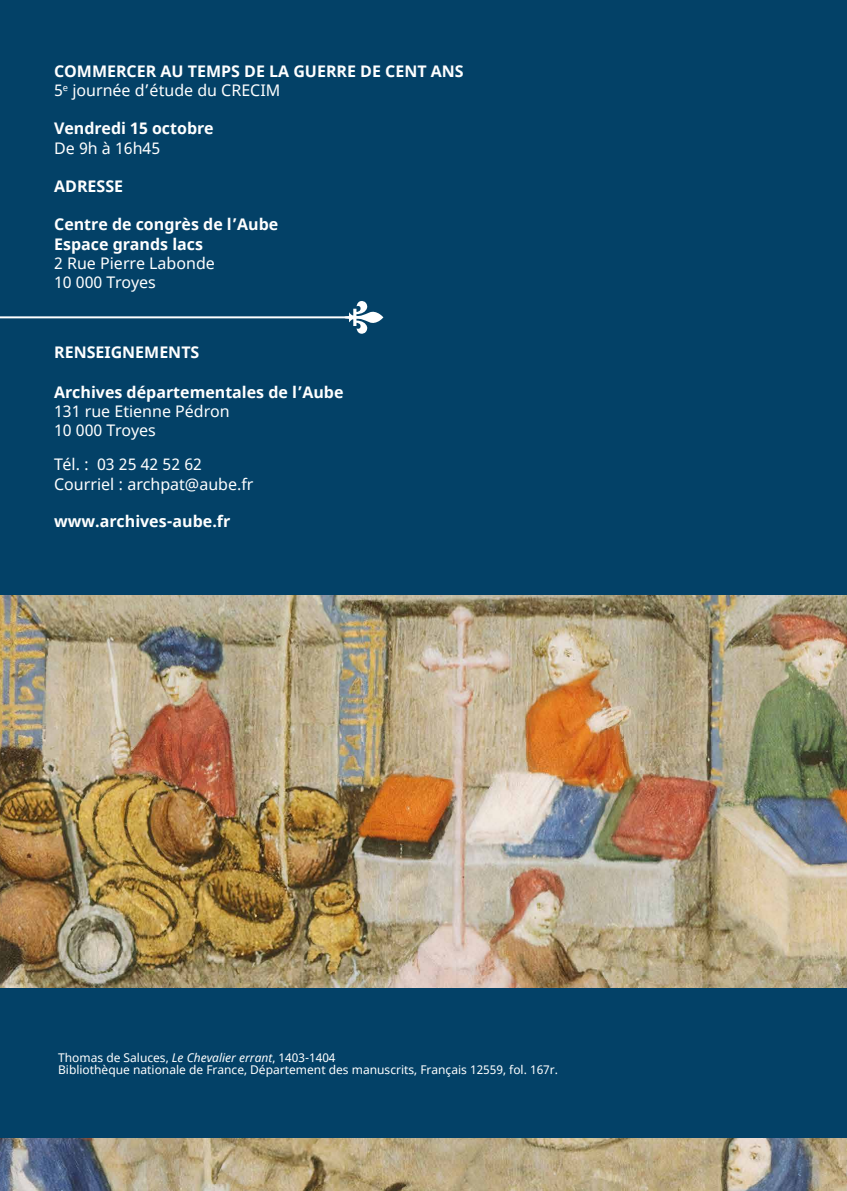
<style>
.page{position:relative;width:847px;height:1191px;background:#fff}
.page>*{position:absolute;margin:0;border:0;box-sizing:border-box;transform-origin:0 0}
.t1{font:700 16px/19.2px "Noto Sans";color:#fff}
.t2{font:16px/19.2px "Noto Sans";color:#fff}
.t3{font:12px/12px "Noto Sans";color:#fff}
.s1{font-weight:400}
.s2{font-style:italic}
</style>
<div class="page">
<img style="left:0;top:594px;width:847px;height:597px">
<div style="left:0;top:0;width:847px;height:594px;background:#034167"></div>
<div style="left:0;top:988px;width:847px;height:149px;background:#034167"></div>
<hr style="left:0;top:316px;width:369px;height:2px;background:#fff">
<svg style="left:344px;top:301px;width:39px;height:33px"></svg>
<p class="t1" style="left:54px;top:62px;width:411px">COMMERCER AU TEMPS DE LA GUERRE DE CENT ANS<br><span class="s1">5</span><sup>e</sup> <span class="s1">journée d’étude du CRECIM</span></p>
<p class="t1" style="left:54px;top:119px;width:161px">Vendredi 15 octobre</p>
<p class="t2" style="left:54px;top:139px;width:108px">De 9h à 16h45</p>
<p class="t1" style="left:54px;top:177px;width:70px">ADRESSE</p>
<p class="t1" style="left:54px;top:215px;width:226px">Centre de congrès de l’Aube<br>Espace grands lacs</p>
<p class="t2" style="left:54px;top:254px;width:162px">2 Rue Pierre Labonde<br>10 000 Troyes</p>
<p class="t1" style="left:54px;top:343px;width:147px">RENSEIGNEMENTS</p>
<p class="t1" style="left:54px;top:382px;width:291px">Archives départementales de l’Aube</p>
<p class="t2" style="left:54px;top:402px;width:177px">131 rue Etienne Pédron<br>10 000 Troyes</p>
<p class="t2" style="left:54px;top:455px;width:201px">Tél. : 03 25 42 52 62<br>Courriel : archpat@aube.fr</p>
<p class="t1" style="left:54px;top:512px;width:178px">www.archives-aube.fr</p>
<p class="t3" style="left:58px;top:1052px;width:501px">Thomas de Saluces, <span class="s2">Le Chevalier errant</span>, 1403-1404<br>Bibliothèque nationale de France, Département des manuscrits, Français 12559, fol. 167r.</p>
</div>
